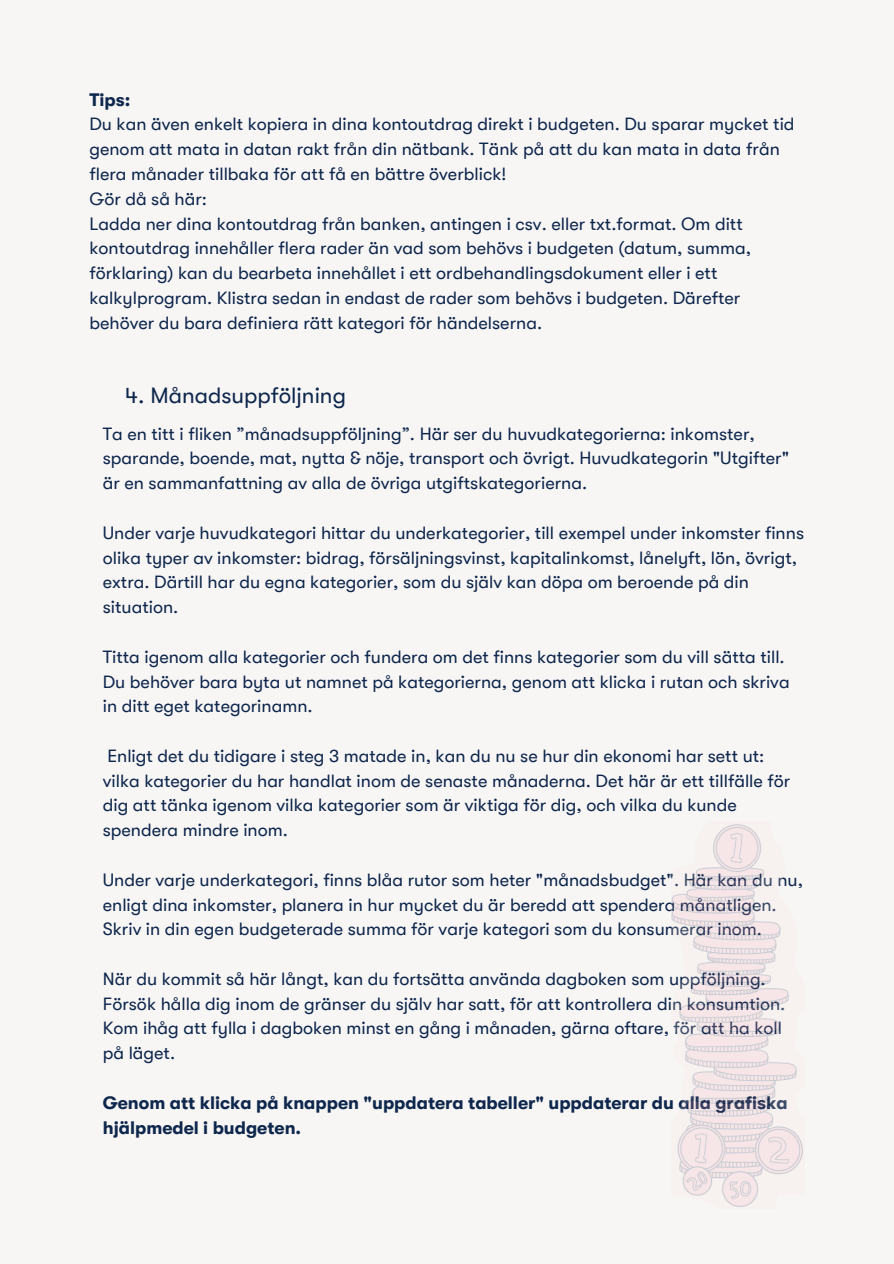
<style>
.page{position:relative;width:894px;height:1264px;background:#fff}
.page>*{position:absolute;margin:0;border:0;box-sizing:border-box;transform-origin:0 0}
.t1{font:22.5px "GT Walsheim";color:#0e274d}
.t2{font:18px/24.8px "GT Walsheim";color:#0e274d}
.t3{font:700 18px/24.8px "GT Walsheim";color:#0e274d}
</style>
<div class="page">
<div style="left:0;top:0;width:893px;height:1263px;background:#f8f6f5"></div>
<img style="left:671px;top:824px;width:132px;height:383px">
<p class="t3" style="left:89px;top:87px;width:42px">Tips:</p>
<p class="t2" style="left:89px;top:112px;width:706px">Du kan även enkelt kopiera in dina kontoutdrag direkt i budgeten. Du sparar mycket tid genom att mata in datan rakt från din nätbank. Tänk på att du kan mata in data från flera månader tillbaka för att få en bättre överblick!</p>
<p class="t2" style="left:89px;top:186px;width:119px">Gör då så här:</p>
<p class="t2" style="left:89px;top:211px;width:663px">Ladda ner dina kontoutdrag från banken, antingen i csv. eller txt.format. Om ditt kontoutdrag innehåller flera rader än vad som behövs i budgeten (datum, summa, förklaring) kan du bearbeta innehållet i ett ordbehandlingsdokument eller i ett kalkylprogram. Klistra sedan in endast de rader som behövs i budgeten. Därefter behöver du bara definiera rätt kategori för händelserna.</p>
<p class="t1" style="left:125px;top:382px;width:222px">4. Månadsuppföljning</p>
<p class="t2" style="left:103px;top:421px;width:687px">Ta en titt i fliken ”månadsuppföljning”. Här ser du huvudkategorierna: inkomster, sparande, boende, mat, nytta &amp; nöje, transport och övrigt. Huvudkategorin "Utgifter" är en sammanfattning av alla de övriga utgiftskategorierna.</p>
<p class="t2" style="left:103px;top:520px;width:702px">Under varje huvudkategori hittar du underkategorier, till exempel under inkomster finns olika typer av inkomster: bidrag, försäljningsvinst, kapitalinkomst, lånelyft, lön, övrigt, extra. Därtill har du egna kategorier, som du själv kan döpa om beroende på din situation.</p>
<p class="t2" style="left:103px;top:644px;width:688px">Titta igenom alla kategorier och fundera om det finns kategorier som du vill sätta till.<br>Du behöver bara byta ut namnet på kategorierna, genom att klicka i rutan och skriva in ditt eget kategorinamn.</p>
<p class="t2" style="left:103px;top:743px;width:688px">Enligt det du tidigare i steg 3 matade in, kan du nu se hur din ekonomi har sett ut: vilka kategorier du har handlat inom de senaste månaderna. Det här är ett tillfälle för dig att tänka igenom vilka kategorier som är viktiga för dig, och vilka du kunde spendera mindre inom.</p>
<p class="t2" style="left:103px;top:867px;width:701px">Under varje underkategori, finns blåa rutor som heter "månadsbudget". Här kan du nu, enligt dina inkomster, planera in hur mycket du är beredd att spendera månatligen.<br>Skriv in din egen budgeterade summa för varje kategori som du konsumerar inom.</p>
<p class="t2" style="left:103px;top:966px;width:683px">När du kommit så här långt, kan du fortsätta använda dagboken som uppföljning.<br>Försök hålla dig inom de gränser du själv har satt, för att kontrollera din konsumtion.<br>Kom ihåg att fylla i dagboken minst en gång i månaden, gärna oftare, för att ha koll på läget.</p>
<p class="t3" style="left:103px;top:1090px;width:686px">Genom att klicka på knappen "uppdatera tabeller" uppdaterar du alla grafiska hjälpmedel i budgeten.</p>
</div>
